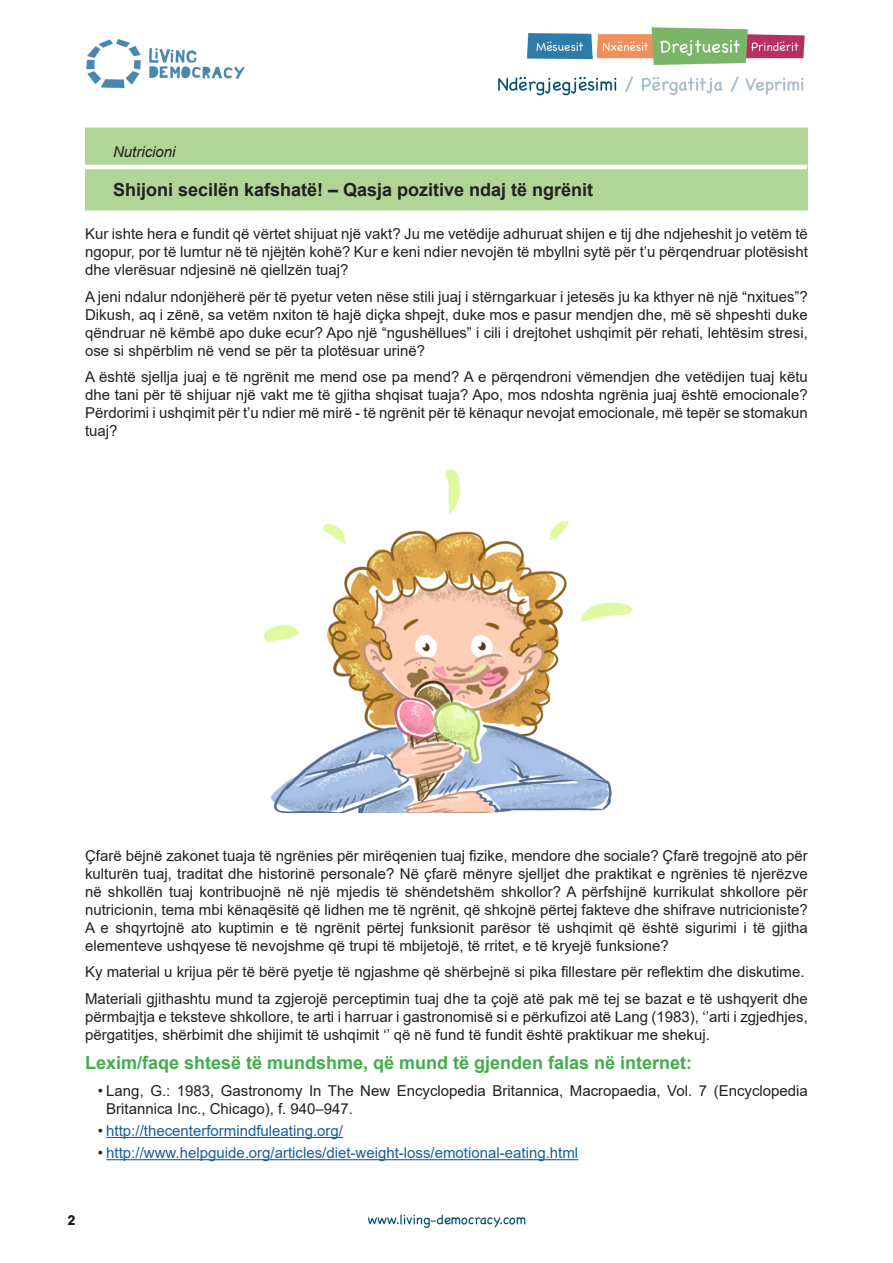
<style>
.page{position:relative;width:893px;height:1263px;background:#fff}
.page>*{position:absolute;margin:0;border:0;box-sizing:border-box;transform-origin:0 0}
.t1{font:700 18px "Arial";color:#40ae49}
.t2{font:700 18px "Arial";color:#231f20}
.t3{font:15px/18px "Arial";color:#231f20;text-align:justify}
.t4{font:15px "Arial";color:#175d9e}
.t5{font:italic 15px "Arial";color:#231f20}
.t6{font:700 13.5px "Arial";color:#231f20}
.s1{color:#231f20}
</style>
<div class="page">
<img style="left:85px;top:27px;width:723px;height:1201px">
<div style="left:86px;top:128px;width:721px;height:82px;background:#b0d597"></div>
<hr style="left:85px;top:128px;width:723px;height:1px;background:#b0d597">
<hr style="left:85px;top:129px;width:2px;height:80px;background:#b0d597">
<hr style="left:806px;top:129px;width:2px;height:80px;background:#b0d597">
<hr style="left:85px;top:209px;width:723px;height:1px;background:#b0d597">
<hr style="left:106px;top:1137px;width:237px;height:1px;background:#175d9e">
<hr style="left:106px;top:1159px;width:472px;height:1px;background:#175d9e">
<hr style="left:84px;top:165px;width:723px;height:4px;background:#fff">
<p class="t5" style="left:113px;top:142px;width:64px">Nutricioni</p>
<p class="t2" style="left:113px;top:177px;width:482px">Shijoni secilën kafshatë! – Qasja pozitive ndaj të ngrënit</p>
<p class="t3" style="left:85px;top:225px;width:724px">Kur ishte hera e fundit që vërtet shijuat një vakt? Ju me vetëdije adhuruat shijen e tij dhe ndjeheshit jo vetëm të ngopur, por të lumtur në të njëjtën kohë? Kur e keni ndier nevojën të mbyllni sytë për t’u përqendruar plotësisht dhe vlerësuar ndjesinë në qiellzën tuaj?</p>
<p class="t3" style="left:85px;top:288px;width:724px">A jeni ndalur ndonjëherë për të pyetur veten nëse stili juaj i stërngarkuar i jetesës ju ka kthyer në një “nxitues”?<br>Dikush, aq i zënë, sa vetëm nxiton të hajë diçka shpejt, duke mos e pasur mendjen dhe, më së shpeshti duke qëndruar në këmbë apo duke ecur? Apo një “ngushëllues” i cili i drejtohet ushqimit për rehati, lehtësim stresi, ose si shpërblim në vend se për ta plotësuar urinë?</p>
<p class="t3" style="left:85px;top:368px;width:724px">A është sjellja juaj e të ngrënit me mend ose pa mend? A e përqendroni vëmendjen dhe vetëdijen tuaj këtu dhe tani për të shijuar një vakt me të gjitha shqisat tuaja? Apo, mos ndoshta ngrënia juaj është emocionale?<br>Përdorimi i ushqimit për t’u ndier më mirë - të ngrënit për të kënaqur nevojat emocionale, më tepër se stomakun tuaj?</p>
<p class="t3" style="left:85px;top:846px;width:724px">Çfarë bëjnë zakonet tuaja të ngrënies për mirëqenien tuaj fizike, mendore dhe sociale? Çfarë tregojnë ato për kulturën tuaj, traditat dhe historinë personale? Në çfarë mënyre sjelljet dhe praktikat e ngrënies të njerëzve në shkollën tuaj kontribuojnë në një mjedis të shëndetshëm shkollor? A përfshijnë kurrikulat shkollore për nutricionin, tema mbi kënaqësitë që lidhen me të ngrënit, që shkojnë përtej fakteve dhe shifrave nutricioniste?<br>A e shqyrtojnë ato kuptimin e të ngrënit përtej funksionit parësor të ushqimit që është sigurimi i të gjitha elementeve ushqyese të nevojshme që trupi të mbijetojë, të rritet, e të kryejë funksione?</p>
<p class="t3" style="left:85px;top:963px;width:721px">Ky material u krijua për të bërë pyetje të ngjashme që shërbejnë si pika fillestare për reflektim dhe diskutime.</p>
<p class="t3" style="left:85px;top:989px;width:724px">Materiali gjithashtu mund ta zgjerojë perceptimin tuaj dhe ta çojë atë pak më tej se bazat e të ushqyerit dhe përmbajtja e teksteve shkollore, te arti i harruar i gastronomisë si e përkufizoi atë Lang (1983), ‘’arti i zgjedhjes, përgatitjes, shërbimit dhe shijimit të ushqimit ‘’ që në fund të fundit është praktikuar me shekuj.</p>
<p class="t1" style="left:85px;top:1050px;width:609px">Lexim/faqe shtesë të mundshme, që mund të gjenden falas në internet:</p>
<p class="t3" style="left:106px;top:1081px;width:703px;text-indent:-9px">• Lang, G.: 1983, Gastronomy In The New Encyclopedia Britannica, Macropaedia, Vol. 7 (Encyclopedia<br>Britannica Inc., Chicago), f. 940–947.</p>
<p class="t4" style="left:98px;top:1120px;width:247px"><span class="s1">•</span> http://thecenterformindfuleating.org/</p>
<p class="t4" style="left:98px;top:1142px;width:482px"><span class="s1">•</span> http://www.helpguide.org/articles/diet-weight-loss/emotional-eating.html</p>
<p class="t6" style="left:68px;top:1211px;width:9px">2</p>
</div>
